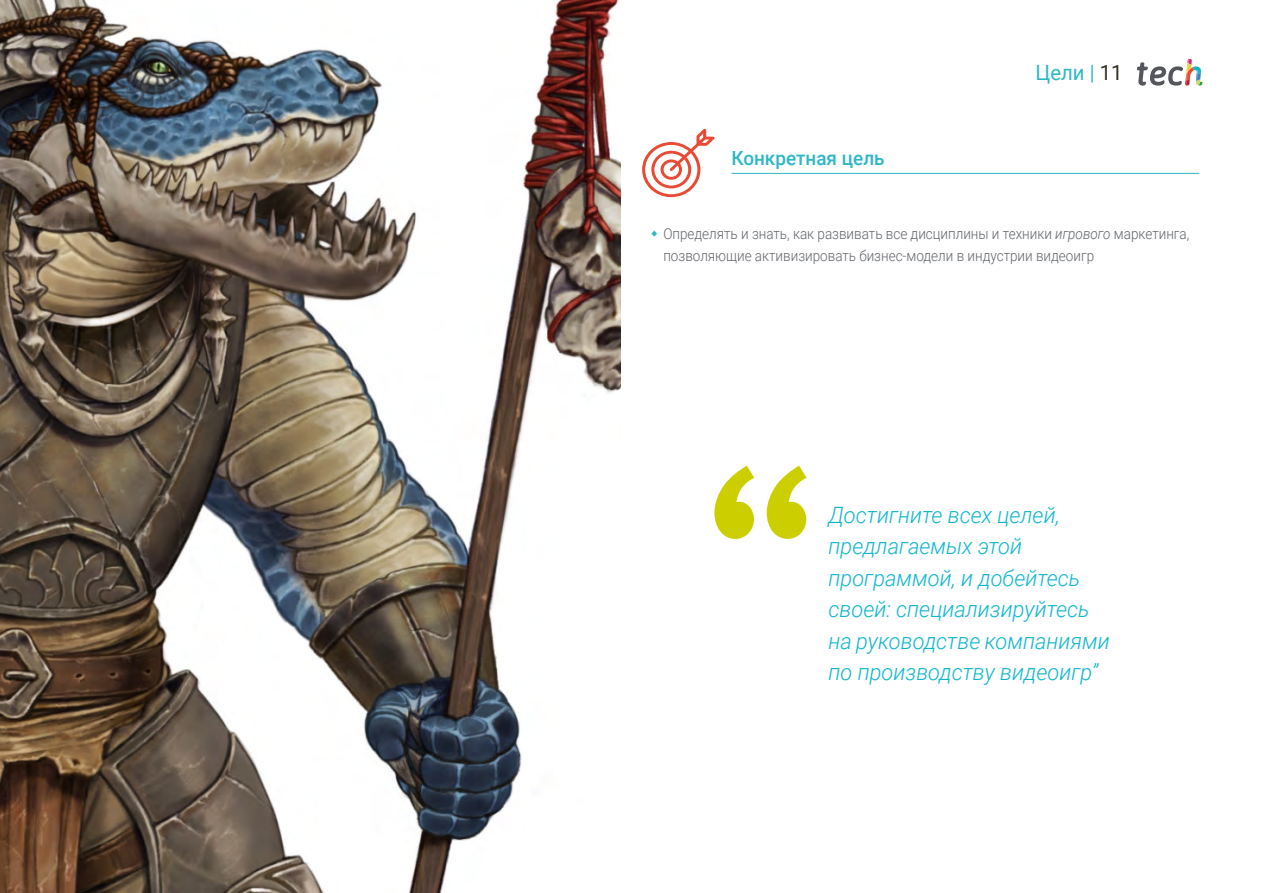
<style>
.page{position:relative;width:1263px;height:893px;background:#fff}
.page>*{position:absolute;margin:0;border:0;box-sizing:border-box;transform-origin:0 0}
.t1{font:italic 300 22.5px/31.5px "Roboto";color:#0fb6cf}
.t2{font:21px "Roboto";color:#2db8c5}
.t3{font:500 19.5px "Roboto";color:#2db8c5}
.t4{font:300 15px/22.5px "Roboto";color:#61646a;scale:.9 1}
.s1{color:#312e20}
.s2{font-style:italic}
</style>
<div class="page">
<hr style="left:731px;top:173px;width:468px;height:1px;background:#2db8c5">
<svg style="left:642px;top:129px;width:72px;height:68px"></svg>
<img style="left:0;top:0;width:621px;height:893px">
<svg style="left:1137px;top:59px;width:65px;height:27px"></svg>
<svg style="left:714px;top:466px;width:92px;height:73px"></svg>
<p class="t3" style="left:731px;top:144px;width:155px">Конкретная цель</p>
<p class="t2" style="left:1035px;top:57px;width:89px">Цели | <span class="s1">11</span></p>
<p class="t4" style="left:663px;top:221px;width:586px">Определять и знать, как развивать все дисциплины и техники <span class="s2">игрового</span> маркетинга, позволяющие активизировать бизнес-модели в индустрии видеоигр</p>
<p class="t1" style="left:828px;top:498px;width:283px">Достигните всех целей, предлагаемых этой программой, и добейтесь своей: специализируйтесь на руководстве компаниями по производству видеоигр”</p>
</div>
